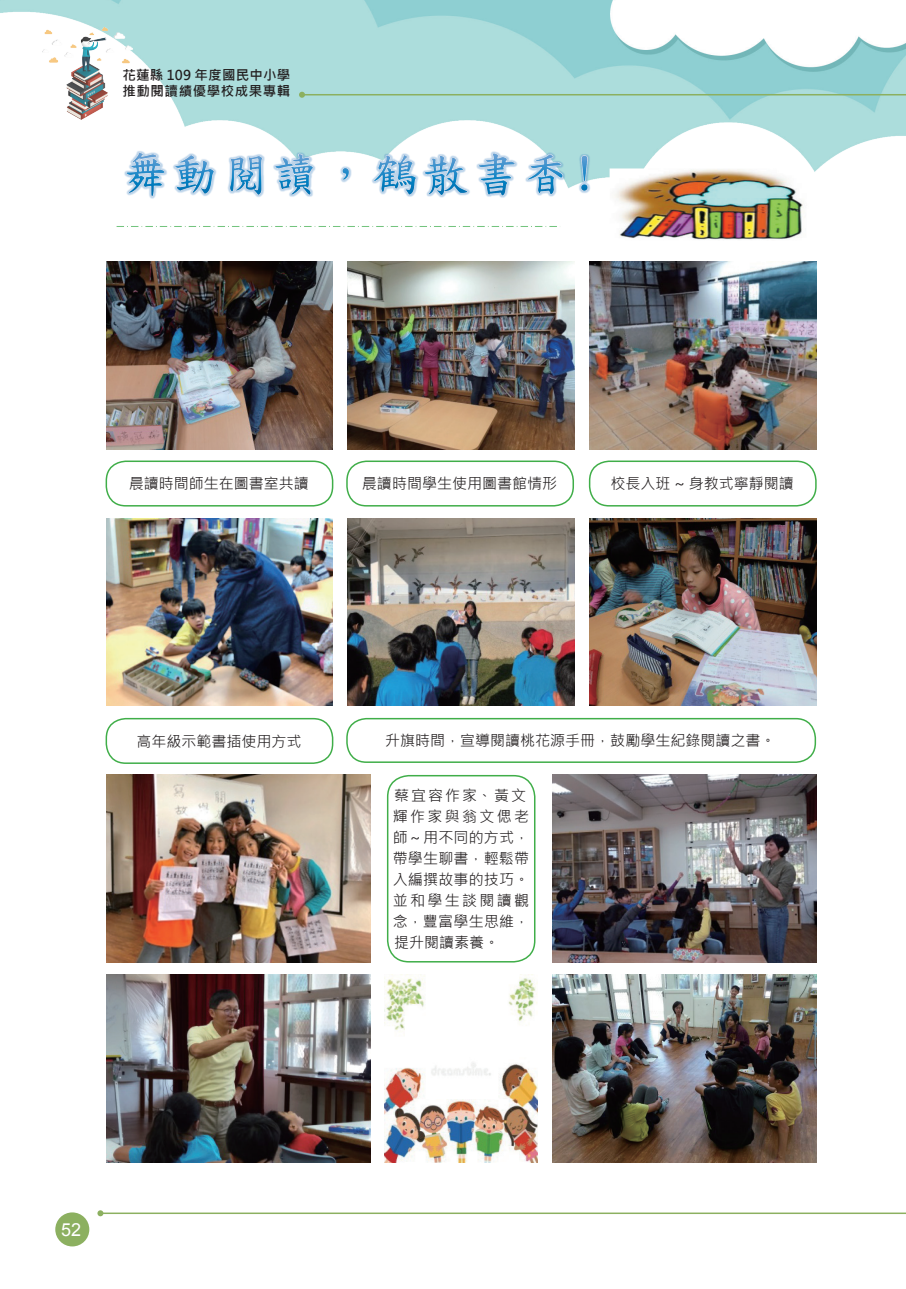
<style>
.page{position:relative;width:906px;height:1289px;background:#fff}
.page>*{position:absolute;margin:0;border:0;box-sizing:border-box;transform-origin:0 0}
.t1{font:18px "Arial";color:#fff}
.t2{font:15px/21px "Microsoft Jheng Hei";color:#231f20}
.t3{font:700 13.5px/16.2px "Microsoft Jheng Hei";letter-spacing:.04em;color:#231f20}
</style>
<div class="page">
<img style="left:0;top:0;width:906px;height:159px">
<div style="left:55px;top:1212px;width:34px;height:34px;background:#8cb060;border-radius:50%"></div>
<hr style="left:302px;top:94px;width:604px;height:1px;background:#8cb060">
<svg style="left:299px;top:92px;width:6px;height:6px"></svg>
<hr style="left:100px;top:1212px;width:806px;height:1px;background:#8cb060">
<svg style="left:97px;top:1210px;width:6px;height:6px"></svg>
<img style="left:43px;top:28px;width:89px;height:91px">
<img style="left:106px;top:133px;width:724px;height:107px">
<img style="left:106px;top:262px;width:227px;height:187px">
<img style="left:106px;top:518px;width:227px;height:188px">
<img style="left:106px;top:775px;width:264px;height:187px">
<img style="left:552px;top:775px;width:264px;height:187px">
<img style="left:106px;top:974px;width:264px;height:188px">
<img style="left:552px;top:974px;width:264px;height:188px">
<img style="left:384px;top:974px;width:154px;height:188px">
<img style="left:348px;top:262px;width:226px;height:187px">
<img style="left:348px;top:518px;width:226px;height:188px">
<img style="left:589px;top:262px;width:227px;height:187px">
<img style="left:589px;top:518px;width:227px;height:188px">
<div style="left:106px;top:460px;width:227px;height:46px;border:2px solid #40ae49;border-radius:19px"></div>
<div style="left:106px;top:718px;width:227px;height:46px;border:2px solid #40ae49;border-radius:19px"></div>
<div style="left:346px;top:460px;width:228px;height:46px;border:2px solid #40ae49;border-radius:19px"></div>
<div style="left:346px;top:718px;width:470px;height:45px;border:2px solid #40ae49;border-radius:20px"></div>
<div style="left:387px;top:775px;width:148px;height:187px;border:2px solid #40ae49;border-radius:21px"></div>
<div style="left:589px;top:460px;width:227px;height:46px;border:2px solid #40ae49;border-radius:19px"></div>
<p class="t3" style="left:122px;top:67px;width:169px">花蓮縣 109 年度國民中小學推動閱讀績優學校成果專輯</p>
<p class="t2" style="left:129px;top:473px;width:182px">晨讀時間師生在圖書室共讀</p>
<p class="t2" style="left:362px;top:473px;width:196px">晨讀時間學生使用圖書館情形</p>
<p class="t2" style="left:610px;top:473px;width:185px">校長入班 ~ 身教式寧靜閱讀</p>
<p class="t2" style="left:136px;top:730px;width:167px">高年級示範書插使用方式</p>
<p class="t2" style="left:385px;top:730px;width:391px">升旗時間，宣導閱讀桃花源手冊，鼓勵學生紀錄閱讀之書。</p>
<p class="t2" style="left:393px;top:785px;width:138px">蔡宜容作家、黃文輝作家與翁文偲老師～用不同的方式，帶學生聊書，輕鬆帶入編撰故事的技巧。並和學生談閱讀觀念，豐富學生思維，提升閱讀素養。</p>
<p class="t1" style="left:61px;top:1217px;width:22px">52</p>
</div>
